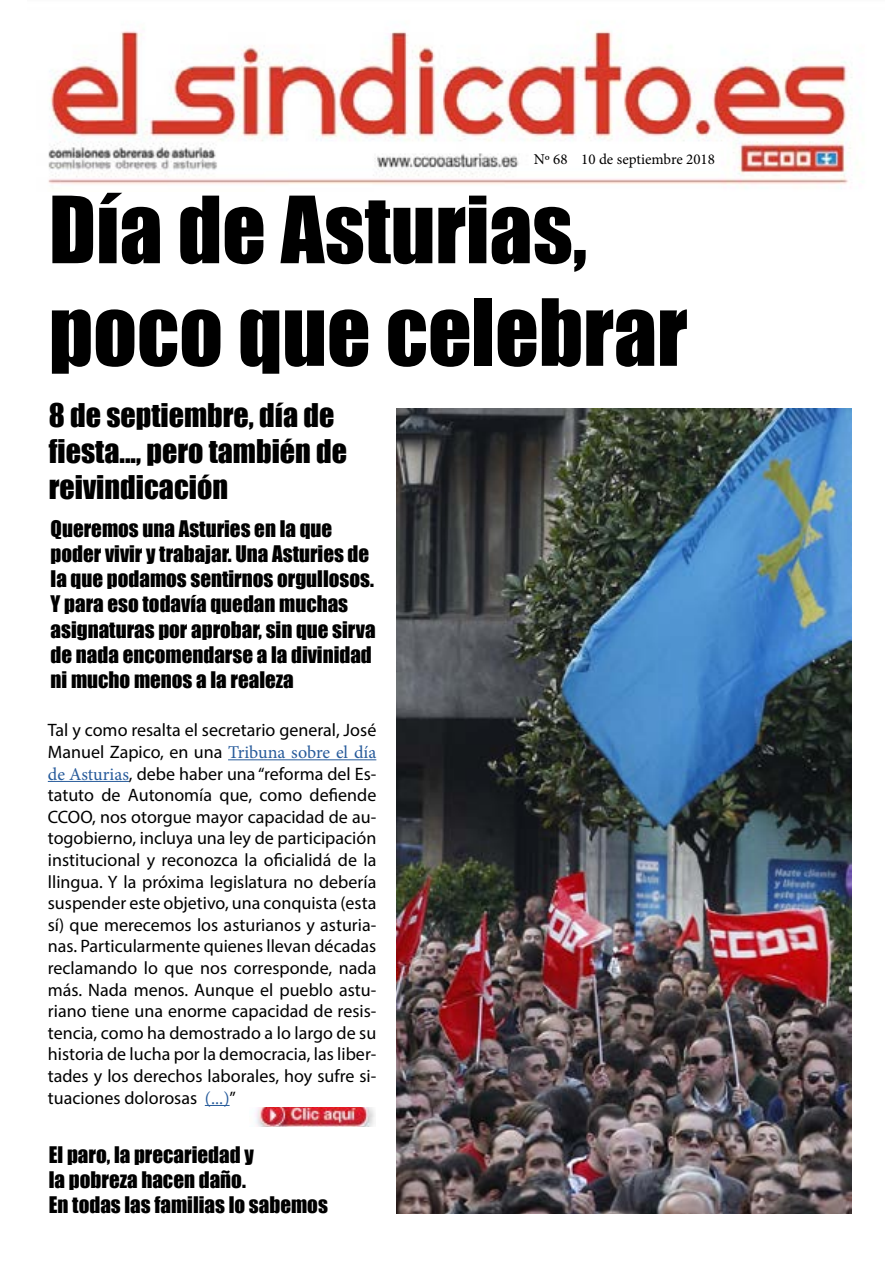
<style>
.page{position:relative;width:893px;height:1263px;background:#fff}
.page>*{position:absolute;margin:0;border:0;box-sizing:border-box;transform-origin:0 0}
.t1{font:85.5px/102.6px "Impact";color:#000}
.t2{font:30px/36px "Impact";color:#000}
.t3{font:21px/25.2px "Impact";color:#000}
.t4{font:18px/21.6px "Myriad Pro";color:#000;text-align:justify}
.t5{font:15px "Minion Pro";color:#000}
.s1{font-family:"Minion Pro";color:#275b9b}
</style>
<div class="page">
<img style="left:48px;top:30px;width:804px;height:155px">
<img style="left:396px;top:408px;width:455px;height:805px">
<hr style="left:228px;top:759px;width:148px;height:1px;background:#275b9b">
<hr style="left:48px;top:781px;width:81px;height:1px;background:#275b9b">
<svg style="left:205px;top:1105px;width:25px;height:1px"></svg>
<img style="left:255px;top:1108px;width:120px;height:19px">
<p class="t5" style="left:534px;top:149px;width:183px">Nº 68 10 de septiembre 2018</p>
<h1 class="t1" style="left:49px;top:176px;width:640px">Día de Asturias, poco que celebrar</h1>
<h2 class="t2" style="left:49px;top:396px;width:300px">8 de septiembre, día de fiesta..., pero también de reivindicación</h2>
<p class="t3" style="left:51px;top:515px;width:326px">Queremos una Asturies en la que poder vivir y trabajar. Una Asturies de la que podamos sentirnos orgullosos.<br>Y para eso todavía quedan muchas asignaturas por aprobar, sin que sirva de nada encomendarse a la divinidad ni mucho menos a la realeza</p>
<p class="t4" style="left:48px;top:719px;width:330px">Tal y como resalta el secretario general, José Manuel Zapico, en una <span class="s1">Tribuna sobre el día de Asturias</span>, debe haber una “reforma del Es&shy;tatuto de Autonomía que, como defiende CCOO, nos otorgue mayor capacidad de au&shy;togobierno, incluya una ley de participación institucional y reconozca la oficialidá de la llingua. Y la próxima legislatura no debería suspender este objetivo, una conquista (esta sí) que merecemos los asturianos y asturia&shy;nas. Particularmente quienes llevan décadas reclamando lo que nos corresponde, nada más. Nada menos. Aunque el pueblo astu&shy;riano tiene una enorme capacidad de resis&shy;tencia, como ha demostrado a lo largo de su historia de lucha por la democracia, las liber&shy;tades y los derechos laborales, hoy sufre si&shy;tuaciones dolorosas <span class="s1">(...)</span>”</p>
<p class="t3" style="left:49px;top:1141px;width:280px">El paro, la precariedad y<br>la pobreza hacen daño.<br>En todas las familias lo sabemos</p>
</div>
